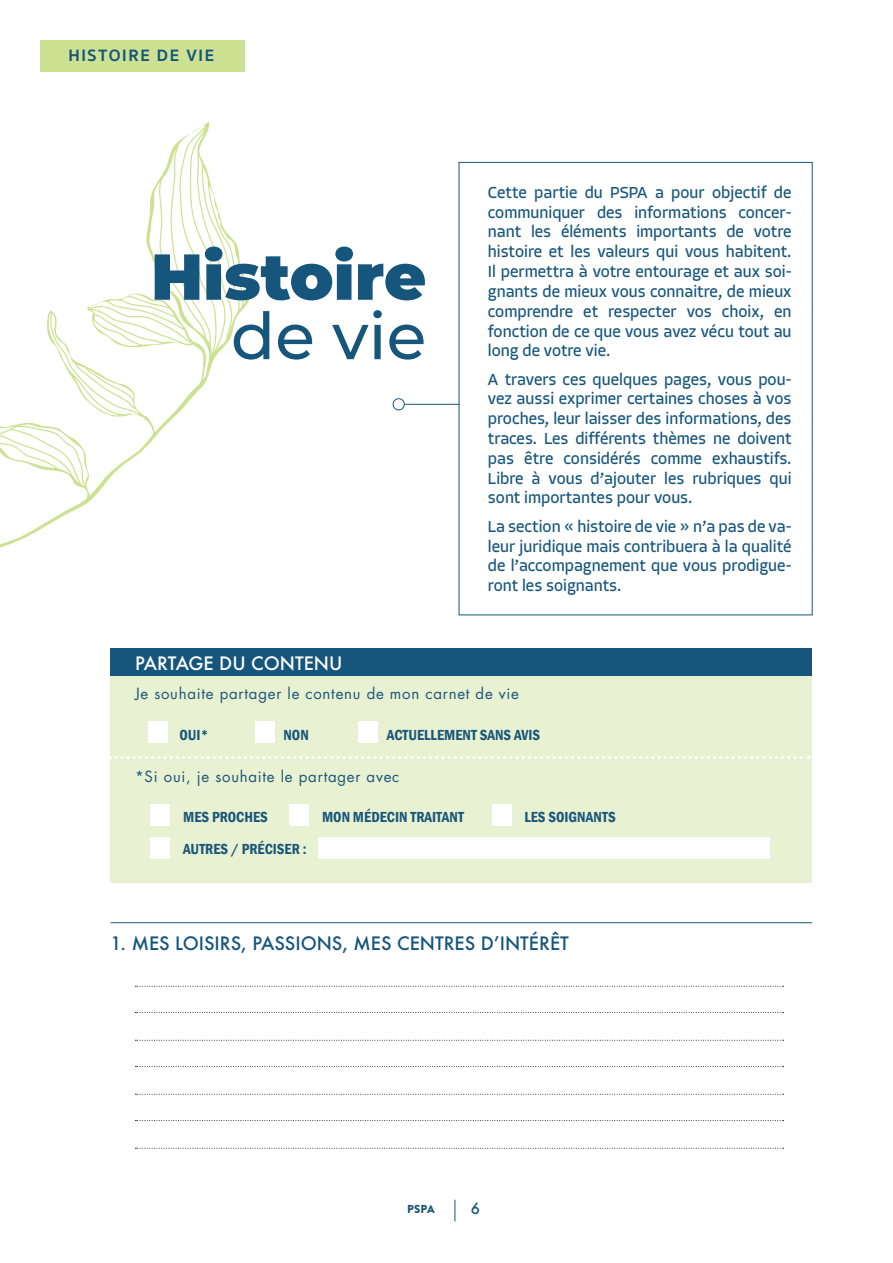
<style>
.page{position:relative;width:893px;height:1263px;background:#fff}
.page>*{position:absolute;margin:0;border:0;box-sizing:border-box;transform-origin:0 0}
.t1{font:900 64.8px "Montserrat";color:#16557c}
.t2{font:500 64.8px "Montserrat";color:#16557c}
.t3{font:500 18px "Futura";color:#16557c}
.t4{font:500 18px "Futura";color:#fff}
.t5{font:700 16.8px "Sukhumvit Set";letter-spacing:.1em;color:#16557c}
.t6{font:16.5px/19.8px "Allotrope";color:#16557c;text-align:justify}
.t7{font:600 condensed 15px/32.7px "Franklin Gothic";color:#1a567a}
.t8{font:15px "Futura LT";letter-spacing:.05em;color:#1a567a}
.t9{font:500 15px "Futura";color:#1a567a}
.t10{font:900 11.55px "Brandon Grotesque";color:#1a567a}
</style>
<div class="page">
<svg style="left:0;top:121px;width:250px;height:427px"></svg>
<div style="left:111px;top:675px;width:701px;height:207px;background:#e8f1d1"></div>
<div style="left:148px;top:722px;width:20px;height:21px;background:#fff"></div>
<div style="left:150px;top:804px;width:20px;height:22px;background:#fff"></div>
<div style="left:150px;top:837px;width:20px;height:21px;background:#fff"></div>
<div style="left:318px;top:837px;width:452px;height:21px;background:#fff"></div>
<div style="left:289px;top:804px;width:20px;height:22px;background:#fff"></div>
<div style="left:492px;top:804px;width:19px;height:22px;background:#fff"></div>
<div style="left:255px;top:722px;width:20px;height:21px;background:#fff"></div>
<div style="left:358px;top:722px;width:20px;height:21px;background:#fff"></div>
<div style="left:111px;top:648px;width:701px;height:27px;background:#16557c"></div>
<hr style="left:111px;top:922px;width:701px;height:1px;background:#1a567a">
<svg style="left:111px;top:756px;width:698px;height:3px"></svg>
<svg style="left:455px;top:1200px;width:1px;height:21px"></svg>
<svg style="left:135px;top:986px;width:649px;height:1px"></svg>
<svg style="left:135px;top:1094px;width:649px;height:1px"></svg>
<svg style="left:135px;top:1040px;width:649px;height:1px"></svg>
<svg style="left:135px;top:1148px;width:649px;height:1px"></svg>
<svg style="left:135px;top:1012px;width:649px;height:1px"></svg>
<svg style="left:135px;top:1120px;width:649px;height:1px"></svg>
<svg style="left:135px;top:1066px;width:649px;height:1px"></svg>
<div style="left:40px;top:41px;width:205px;height:31px;background:#cde193"></div>
<hr style="left:405px;top:404px;width:55px;height:1px;background:#1a567a">
<div style="left:393px;top:398px;width:12px;height:12px;border:1px solid #1a567a;border-radius:50%"></div>
<p class="t5" style="left:68px;top:43px;width:147px">HISTOIRE DE VIE</p>
<h1 class="t1" style="left:151px;top:228px;width:277px">Histoire</h1>
<h1 class="t2" style="left:231px;top:291px;width:197px">de vie</h1>
<p class="t4" style="left:135px;top:651px;width:209px">PARTAGE DU CONTENU</p>
<p class="t6" style="left:488px;top:183px;width:305px">Cette partie du PSPA a pour objectif de communiquer des informations concer&shy;nant les éléments importants de votre histoire et les valeurs qui vous habitent.<br>Il permettra à votre entourage et aux soi&shy;gnants de mieux vous connaitre, de mieux comprendre et respecter vos choix, en fonction de ce que vous avez vécu tout au long de votre vie.</p>
<p class="t6" style="left:488px;top:369px;width:305px">A travers ces quelques pages, vous pou&shy;vez aussi exprimer certaines choses à vos proches, leur laisser des informations, des traces. Les différents thèmes ne doivent pas être considérés comme exhaustifs.<br>Libre à vous d’ajouter les rubriques qui sont importantes pour vous.</p>
<p class="t6" style="left:488px;top:516px;width:305px">La section « histoire de vie » n’a pas de va&shy;leur juridique mais contribuera à la qualité de l’accompagnement que vous prodigue&shy;ront les soignants.</p>
<p class="t8" style="left:135px;top:684px;width:386px">Je souhaite partager le contenu de mon carnet de vie</p>
<p class="t7" style="left:179px;top:718px;width:30px">OUI*</p>
<p class="t7" style="left:283px;top:718px;width:27px">NON</p>
<p class="t7" style="left:387px;top:718px;width:155px">ACTUELLEMENT SANS AVIS</p>
<p class="t8" style="left:135px;top:767px;width:266px">*Si oui, je souhaite le partager avec</p>
<p class="t7" style="left:183px;top:800px;width:125px">MES PROCHES<br>AUTRES / PRÉCISER :</p>
<p class="t7" style="left:322px;top:800px;width:143px">MON MÉDECIN TRAITANT</p>
<p class="t7" style="left:524px;top:800px;width:93px">LES SOIGNANTS</p>
<p class="t3" style="left:111px;top:931px;width:460px">1. MES LOISIRS, PASSIONS, MES CENTRES D’INTÉRÊT</p>
<p class="t10" style="left:407px;top:1201px;width:29px">PSPA</p>
<p class="t9" style="left:471px;top:1198px;width:11px">6</p>
</div>
